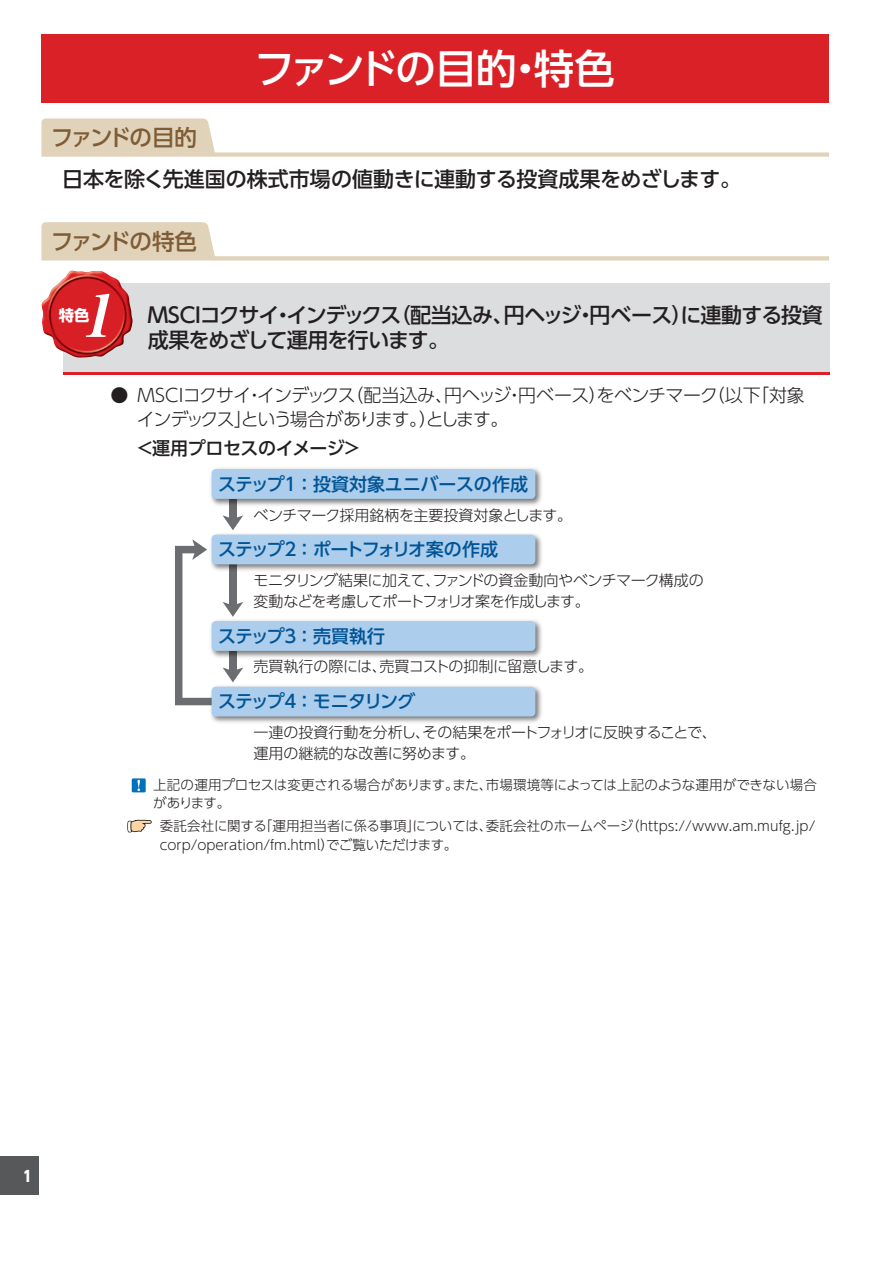
<style>
.page{position:relative;width:893px;height:1263px;background:#fff}
.page>*{position:absolute;margin:0;border:0;box-sizing:border-box;transform-origin:0 0}
.t1{font:italic 58.5px "Midashi Min Pr 5 MA31";color:#fff;scale:1.04 1}
.t2{font:500 40.5px "UD Shin Go Pro";letter-spacing:-.06em;color:#fff}
.t3{font:500 22.5px "UD Shin Go Pro";letter-spacing:-.095em;color:#7e5d36}
.t4{font:500 21px/25.5px "UD Shin Go Pro";letter-spacing:-.05em;color:#231f20}
.t5{font:500 21px "UD Shin Go Pro";letter-spacing:-.01em;color:#231f20}
.t6{font:300 18px/24px "UD Shin Go Pro";letter-spacing:-.065em;color:#231f20}
.t7{font:500 18px "UD Shin Go Pro";letter-spacing:-.105em;color:#005495}
.t8{font:500 18px "UD Shin Go Pro";letter-spacing:-.01em;color:#005495}
.t9{font:500 18px "UD Shin Go Pro";letter-spacing:-.025em;color:#231f20}
.t10{font:500 18px "UD Shin Go Pro";letter-spacing:-.045em;color:#005495}
.t11{font:700 15.3px "UD Shin Go Pro";color:#fff}
.t12{font:300 15px/21px "UD Shin Go Pro";letter-spacing:-.03em;color:#231f20}
.t13{font:800 15px "UD Shin Go Pro";color:#fff;scale:.9 1}
.t14{font:300 13.5px/18px "UD Shin Go Pro";color:#231f20}
</style>
<div class="page">
<div style="left:0;top:1157px;width:38px;height:38px;background:#57585a"></div>
<div style="left:41px;top:35px;width:788px;height:68px;background:#da2128"></div>
<svg style="left:41px;top:118px;width:788px;height:39px"></svg>
<svg style="left:41px;top:222px;width:788px;height:38px"></svg>
<div style="left:63px;top:283px;width:766px;height:92px;background:#dcdddf"></div>
<hr style="left:63px;top:372px;width:766px;height:3px;background:#da2128">
<img style="left:41px;top:271px;width:92px;height:87px">
<div style="left:229px;top:499px;width:8px;height:21px;background:#6c6d70"></div>
<svg style="left:223px;top:515px;width:20px;height:15px"></svg>
<svg style="left:175px;top:539px;width:68px;height:166px"></svg>
<img style="left:210px;top:468px;width:332px;height:38px">
<div style="left:212px;top:469px;width:323px;height:30px;background:#accdeb;border-radius:4px"></div>
<img style="left:207px;top:534px;width:335px;height:40px">
<div style="left:212px;top:535px;width:323px;height:29px;background:#accdeb;border-radius:4px"></div>
<img style="left:207px;top:617px;width:335px;height:43px">
<div style="left:212px;top:621px;width:323px;height:30px;background:#accdeb;border-radius:4px"></div>
<img style="left:207px;top:682px;width:335px;height:41px">
<div style="left:212px;top:687px;width:323px;height:29px;background:#accdeb;border-radius:4px"></div>
<div style="left:132px;top:778px;width:14px;height:14px;background:#0072bc"></div>
<svg style="left:137px;top:780px;width:3px;height:11px"></svg>
<svg style="left:127px;top:819px;width:25px;height:14px"></svg>
<h2 class="t2" style="left:254px;top:36px;width:362px">ファンドの目的・特色</h2>
<h3 class="t3" style="left:51px;top:119px;width:147px">ファンドの目的</h3>
<h3 class="t5" style="left:62px;top:162px;width:680px">日本を除く先進国の株式市場の値動きに連動する投資成果をめざします。</h3>
<h3 class="t3" style="left:51px;top:223px;width:148px">ファンドの特色</h3>
<h1 class="t1" style="left:80px;top:270px;width:49px">1</h1>
<h3 class="t4" style="left:148px;top:301px;width:677px">ＭＳＣＩコクサイ・インデックス（配当込み、円ヘッジ・円ベース）に連動する投資成果をめざして運用を行います。</h3>
<h3 class="t6" style="left:137px;top:383px;width:669px;text-indent:-26px">● ＭＳＣＩコクサイ・インデックス（配当込み、円ヘッジ・円ベース）をベンチマーク（以下「対象インデックス」という場合があります。）とします。</h3>
<h3 class="t9" style="left:136px;top:433px;width:227px">＜運用プロセスのイメージ＞</h3>
<h3 class="t8" style="left:218px;top:469px;width:312px">ステップ１ ：投資対象ユニバースの作成</h3>
<p class="t11" style="left:59px;top:302px;width:32px">特色</p>
<p class="t12" style="left:254px;top:504px;width:320px">ベンチマーク採用銘柄を主要投資対象とします。</p>
<h3 class="t7" style="left:218px;top:535px;width:281px">ステップ２ ：ポートフォリオ案の作成</h3>
<p class="t12" style="left:253px;top:569px;width:452px">モニタリング結果に加えて、ファンドの資金動向やベンチマーク構成の変動などを考慮してポートフォリオ案を作成します。</p>
<h3 class="t10" style="left:218px;top:621px;width:169px">ステップ３ ：売買執行</h3>
<p class="t12" style="left:254px;top:655px;width:341px">売買執行の際には、売買コストの抑制に留意します。</p>
<h3 class="t7" style="left:218px;top:687px;width:199px">ステップ４ ：モニタリング</h3>
<p class="t12" style="left:254px;top:721px;width:465px">一連の投資行動を分析し、その結果をポートフォリオに反映することで、運用の継続的な改善に努めます。</p>
<p class="t14" style="left:153px;top:776px;width:665px">上記の運用プロセスは変更される場合があります。また、市場環境等によっては上記のような運用ができない場合があります。</p>
<p class="t14" style="left:160px;top:815px;width:657px;line-height:19.5px">委託会社に関する「運用担当者に係る事項」については、委託会社のホームページ（https://www.am.mufg.jp/ corp/operation/fm.html）でご覧いただけます。</p>
<p class="t13" style="left:23px;top:1163px;width:11px">1</p>
</div>
